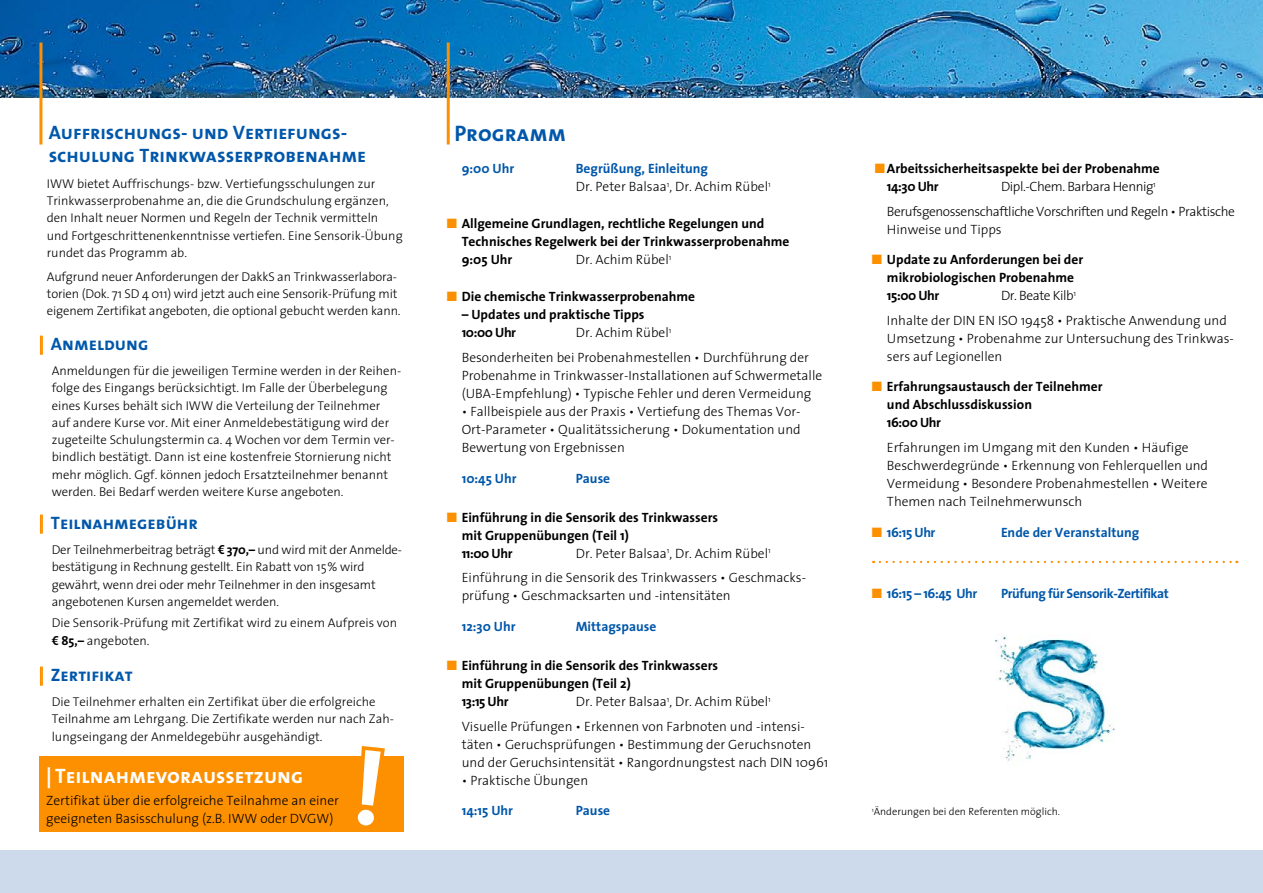
<style>
.page{position:relative;width:1263px;height:893px;background:#fff}
.page>*{position:absolute;margin:0;border:0;box-sizing:border-box;transform-origin:0 0}
.t1{font:22.5px "The Sans Bold Caps";color:#0057aa}
.t2{font:21px "The Sans Bold Caps";color:#fff}
.t3{font:19.5px/23.4px "The Sans Bold Caps";color:#0057aa}
.t4{font:18px "The Sans Bold Caps";color:#0057aa}
.Fliesstext{font:300 13.5px/18px "The Sans";color:#000}
.fliessfett{font:300 13.5px/18px "The Sans";color:#000}
.fliessfett-2{font:700 13.5px/18px "The Sans";color:#000}
.Fliesstext-2{font:700 13.5px/18px "The Sans";color:#000}
.Fliesstext-3{font:300 13.5px/18px "The Sans";letter-spacing:-.03em;color:#000}
.Fliesstext-4{font:700 13.5px "The Sans";letter-spacing:-.03em;color:#0057aa}
.fliessfett-3{font:700 13.5px "The Sans";color:#0057aa}
.Fliesstext-5{font:700 13.5px "The Sans";color:#0057aa}
.Fliesstext-6{font:300 12.75px/17.2px "The Sans";color:#000}
.Fliesstext-7{font:300 10.5px "The Sans";color:#000}
.Fliesstext-8{font:300 6.15px "The Sans";color:#000}
.s1{color:#fc9000}
.s2{font-family:"Frutiger LT Std";font-weight:700;font-stretch:condensed}
.s3{font-family:"The Sans 7 Bold Plain";font-weight:400}
.s4{font-weight:700;color:#0057aa}
</style>
<div class="page">
<img style="left:0;top:0;width:1263px;height:98px">
<div style="left:0;top:850px;width:1263px;height:43px;background:#cddaeb"></div>
<hr style="left:39px;top:43px;width:3px;height:102px;background:#fc9000">
<hr style="left:447px;top:43px;width:3px;height:102px;background:#fc9000">
<svg style="left:880px;top:561px;width:357px;height:2px"></svg>
<div style="left:40px;top:757px;width:364px;height:75px;background:#fc9000"></div>
<svg style="left:41px;top:336px;width:1px;height:18px"></svg>
<svg style="left:41px;top:515px;width:1px;height:18px"></svg>
<svg style="left:41px;top:667px;width:1px;height:18px"></svg>
<img style="left:995px;top:636px;width:120px;height:125px">
<svg style="left:349px;top:746px;width:40px;height:11px"></svg>
<p class="t3" style="left:49px;top:120px;width:319px">Auffrischungs- und Vertiefungs&shy;schulung Trinkwasserprobenahme</p>
<p class="Fliesstext-6" style="left:47px;top:175px;width:357px">IWW bietet Auffrischungs- bzw. Vertiefungsschulungen zur Trinkwasserprobenahme an, die die Grundschulung ergänzen, den Inhalt neuer Normen und Regeln der Technik vermitteln und Fortgeschrittenenkenntnisse vertiefen. Eine Sensorik-Übung rundet das Programm ab.</p>
<p class="Fliesstext-6" style="left:47px;top:267px;width:355px">Aufgrund neuer Anforderungen der DakkS an Trinkwasserlabora&shy;torien (Dok. 71 SD 4 011) wird jetzt auch eine Sensorik-Prüfung mit eigenem Zertifikat angeboten, die optional gebucht werden kann.</p>
<p class="t4" style="left:39px;top:328px;width:111px"><span class="s1">|</span> Anmeldung</p>
<p class="Fliesstext-6" style="left:52px;top:362px;width:351px">Anmeldungen für die jeweiligen Termine werden in der Reihen&shy;folge des Eingangs berücksichtigt. Im Falle der Überbelegung eines Kurses behält sich IWW die Verteilung der Teilnehmer auf andere Kurse vor. Mit einer Anmeldebestätigung wird der zugeteilte Schulungstermin ca. 4 Wochen vor dem Termin ver&shy;bindlich bestätigt. Dann ist eine kostenfreie Stornierung nicht mehr möglich. Ggf. können jedoch Ersatzteilnehmer benannt werden. Bei Bedarf werden weitere Kurse angeboten.</p>
<p class="t4" style="left:39px;top:507px;width:160px"><span class="s1">|</span> Teilnahmegebühr</p>
<p class="Fliesstext-6" style="left:52px;top:541px;width:352px">Der Teilnehmerbeitrag beträgt <span class="s2">€</span> <span class="s3">370,–</span> und wird mit der Anmelde&shy;bestätigung in Rechnung gestellt. Ein Rabatt von 15% wird gewährt, wenn drei oder mehr Teilnehmer in den insgesamt angebotenen Kursen angemeldet werden.</p>
<p class="Fliesstext-6" style="left:52px;top:614px;width:347px">Die Sensorik-Prüfung mit Zertifikat wird zu einem Aufpreis von <span class="s2">€</span> <span class="s3">85,–</span> angeboten.</p>
<p class="t4" style="left:39px;top:659px;width:95px"><span class="s1">|</span> Zertifikat</p>
<p class="Fliesstext-6" style="left:52px;top:693px;width:344px">Die Teilnehmer erhalten ein Zertifikat über die erfolgreiche<br>Teilnahme am Lehrgang. Die Zertifikate werden nur nach Zah&shy;lungseingang der Anmeldegebühr ausgehändigt.</p>
<p class="t2" style="left:46px;top:758px;width:258px">| Teilnahmevoraussetzung</p>
<p class="fliessfett" style="left:46px;top:791px;width:294px">Zertifikat über die erfolgreiche Teilnahme an einer geeigneten Basisschulung (z.B. IWW oder DVGW)</p>
<p class="t1" style="left:454px;top:115px;width:113px">Programm</p>
<p class="fliessfett-3" style="left:462px;top:157px;width:54px">9:00 Uhr</p>
<p class="fliessfett" style="left:576px;top:159px;width:197px"><span class="s4">Begrüßung, Einleitung<br></span>Dr. Peter Balsaa<sup>1</sup>, Dr. Achim Rübel<sup>1</sup></p>
<p class="fliessfett-2" style="left:462px;top:214px;width:329px;text-indent:-15px"><span class="s1">■</span> Allgemeine Grundlagen, rechtliche Regelungen und<br>Technisches Regelwerk bei der Trinkwasserprobenahme<br>9:05 Uhr</p>
<p class="fliessfett" style="left:576px;top:250px;width:97px">Dr. Achim Rübel<sup>1</sup></p>
<p class="fliessfett-2" style="left:447px;top:287px;width:250px"><span class="s1">■</span> Die chemische Trinkwasserprobenahme</p>
<p class="fliessfett-2" style="left:462px;top:305px;width:184px">– Updates und praktische Tipps<br>10:00 Uhr</p>
<p class="fliessfett" style="left:576px;top:323px;width:97px">Dr. Achim Rübel<sup>1</sup></p>
<p class="fliessfett" style="left:462px;top:348px;width:362px">Besonderheiten bei Probenahmestellen • Durchführung der<br>Probenahme in Trinkwasser-Installationen auf Schwermetalle (UBA-Empfehlung) • Typische Fehler und deren Vermeidung</p>
<p class="fliessfett" style="left:462px;top:402px;width:340px;text-align:justify">• Fallbeispiele aus der Praxis • Vertiefung des Themas Vor-Ort-Parameter • Qualitätssicherung • Dokumentation und Bewertung von Ergebnissen</p>
<p class="fliessfett-3" style="left:462px;top:467px;width:56px">10:45 Uhr</p>
<p class="fliessfett-3" style="left:576px;top:467px;width:36px">Pause</p>
<p class="fliessfett-2" style="left:462px;top:508px;width:258px;text-indent:-15px"><span class="s1">■</span> Einführung in die Sensorik des Trinkwassers mit Gruppenübungen (Teil 1)<br>11:00 Uhr</p>
<p class="fliessfett" style="left:576px;top:544px;width:197px">Dr. Peter Balsaa<sup>1</sup>, Dr. Achim Rübel<sup>1</sup></p>
<p class="Fliesstext" style="left:462px;top:568px;width:346px">Einführung in die Sensorik des Trinkwassers • Geschmacks&shy;prüfung • Geschmacksarten und -intensitäten</p>
<p class="Fliesstext-4" style="left:462px;top:615px;width:55px">12:30 Uhr</p>
<p class="Fliesstext-5" style="left:576px;top:615px;width:82px">Mittagspause</p>
<p class="fliessfett-2" style="left:462px;top:656px;width:258px;text-indent:-15px"><span class="s1">■</span> Einführung in die Sensorik des Trinkwassers mit Gruppenübungen (Teil 2)<br>13:15 Uhr</p>
<p class="fliessfett" style="left:576px;top:692px;width:197px">Dr. Peter Balsaa<sup>1</sup>, Dr. Achim Rübel<sup>1</sup></p>
<p class="Fliesstext" style="left:462px;top:717px;width:368px">Visuelle Prüfungen • Erkennen von Farbnoten und -intensi&shy;täten • Geruchsprüfungen • Bestimmung der Geruchsnoten und der Geruchsintensität • Rangordnungstest nach DIN 10961</p>
<p class="Fliesstext" style="left:462px;top:771px;width:128px">• Praktische Übungen</p>
<p class="fliessfett-3" style="left:462px;top:799px;width:53px">14:15 Uhr</p>
<p class="fliessfett-3" style="left:576px;top:799px;width:36px">Pause</p>
<p class="Fliesstext-2" style="left:887px;top:159px;width:274px;text-indent:-12px"><span class="s1">■</span>Arbeitssicherheitsaspekte bei der Probenahme<br>14:30 Uhr</p>
<p class="Fliesstext-3" style="left:1001px;top:177px;width:156px">Dipl.-Chem. Barbara Hennig<sup>1</sup></p>
<p class="Fliesstext-3" style="left:887px;top:201px;width:349px">Berufsgenossenschaftliche Vorschriften und Regeln • Praktische<br>Hinweise und Tipps</p>
<p class="Fliesstext-2" style="left:887px;top:250px;width:198px;text-indent:-15px"><span class="s1">■</span> Update zu Anforderungen bei der mikrobiologischen Probenahme<br>15:00 Uhr</p>
<p class="Fliesstext-3" style="left:1001px;top:286px;width:77px">Dr. Beate Kilb<sup>1</sup></p>
<p class="Fliesstext" style="left:887px;top:311px;width:348px">Inhalte der DIN EN ISO 19458 • Praktische Anwendung und<br>Umsetzung • Probenahme zur Untersuchung des Trinkwas&shy;sers auf Legionellen</p>
<p class="Fliesstext-2" style="left:887px;top:377px;width:217px;text-indent:-15px"><span class="s1">■</span> Erfahrungsaustausch der Teilnehmer und Abschlussdiskussion<br>16:00 Uhr</p>
<p class="Fliesstext" style="left:887px;top:438px;width:323px">Erfahrungen im Umgang mit den Kunden • Häufige Beschwerdegründe • Erkennung von Fehlerquellen und Vermeidung • Besondere Probenahmestellen • Weitere Themen nach Teilnehmerwunsch</p>
<p class="Fliesstext-4" style="left:872px;top:521px;width:65px"><span class="s1">■</span> 16:15 Uhr</p>
<p class="Fliesstext-5" style="left:1001px;top:521px;width:140px">Ende der Veranstaltung</p>
<p class="Fliesstext-4" style="left:872px;top:582px;width:107px"><span class="s1">■</span> 16:15 – 16:45 Uhr</p>
<p class="Fliesstext-4" style="left:1001px;top:582px;width:170px">Prüfung für Sensorik-Zertifikat</p>
<p class="Fliesstext-8" style="left:872px;top:805px;width:4px">1</p>
<p class="Fliesstext-7" style="left:874px;top:803px;width:188px">Änderungen bei den Referenten möglich.</p>
</div>
